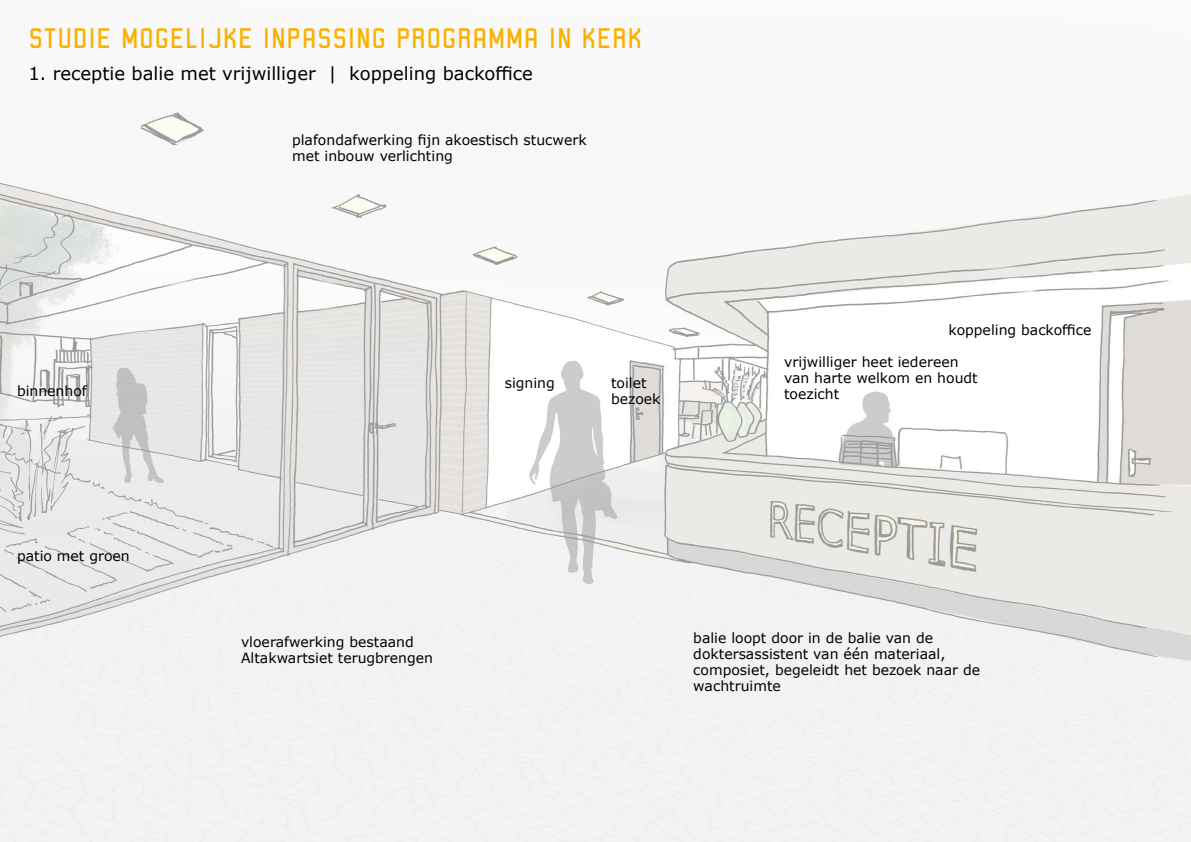
<style>
.page{position:relative;width:1191px;height:842px;background:#fff}
.page>*{position:absolute;margin:0;border:0;box-sizing:border-box;transform-origin:0 0}
.t1{font:30px "Robust ICG";letter-spacing:.015em;color:#f9b000}
.t2{font:18px "Verdana";color:#000}
.t3{font:14px/16px "Verdana";color:#000}
</style>
<div class="page">
<img style="left:0;top:112px;width:1191px;height:730px">
<h1 class="t1" style="left:28px;top:22px;width:615px">STUDIE MOGELIJKE INPASSING PROGRAMMA IN KERK</h1>
<p class="t2" style="left:28px;top:61px;width:506px">1. receptie balie met vrijwilliger | koppeling backoffice</p>
<p class="t3" style="left:292px;top:132px;width:296px">plafondafwerking fijn akoestisch stucwerk met inbouw verlichting</p>
<p class="t3" style="left:17px;top:383px;width:71px">binnenhof</p>
<p class="t3" style="left:17px;top:547px;width:114px">patio met groen</p>
<p class="t3" style="left:505px;top:374px;width:52px">signing</p>
<p class="t3" style="left:611px;top:374px;width:51px">toilet bezoek</p>
<p class="t3" style="left:948px;top:321px;width:144px">koppeling backoffice</p>
<p class="t3" style="left:784px;top:354px;width:195px">vrijwilliger heet iedereen van harte welkom en houdt toezicht</p>
<p class="t3" style="left:241px;top:634px;width:194px">vloerafwerking bestaand<br>Altakwartsiet terugbrengen</p>
<p class="t3" style="left:693px;top:630px;width:288px">balie loopt door in de balie van de doktersassistent van één materiaal, composiet, begeleidt het bezoek naar de wachtruimte</p>
</div>
